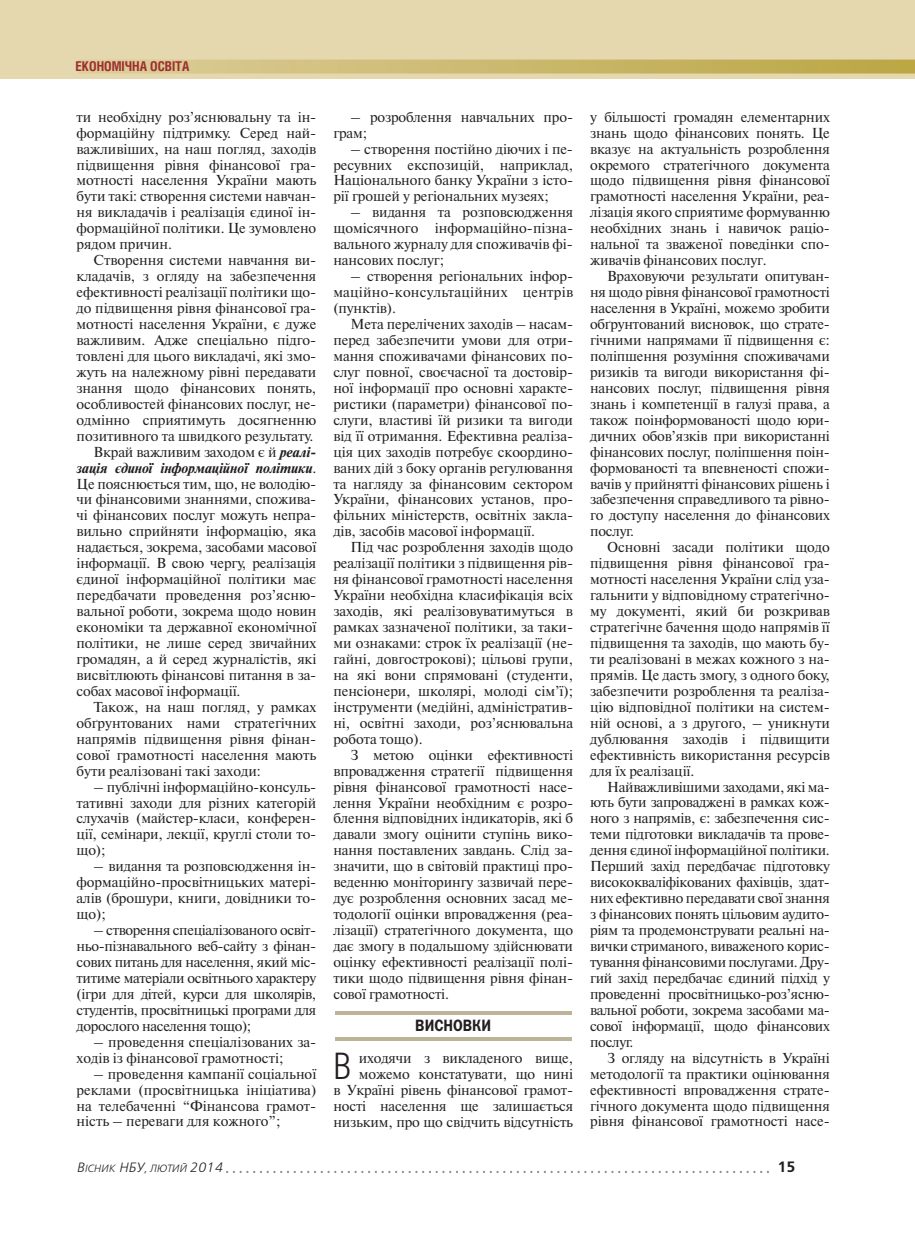
<style>
.page{position:relative;width:915px;height:1238px;background:#fff}
.page>*{position:absolute;margin:0;border:0;box-sizing:border-box;transform-origin:0 0}
.t1{font:300 36.6px "Helios Cond";color:#231f20}
.t2{font:16.5px "Franklin Gothic Demi C";color:#231f20;scale:.85 1}
.t3{font:15px "Free Set Demi Bold C";color:#231f20}
.t4{font:14.4px/15.9px "Newton C";letter-spacing:-.005em;color:#231f20;text-align:justify}
.t5{font:italic 700 14.4px "Newton C";letter-spacing:-.01em;color:#231f20}
.t6{font:700 13.5px "Helios Cond";color:#9e2d32}
.t7{font:italic 10.5px "Free Set Light C";color:#231f20}
.s1{font-weight:700;font-style:italic}
.s2{font-weight:400;font-style:normal}
.s3{font-size:13.5px}
</style>
<div class="page">
<div style="left:0;top:0;width:914px;height:79px;background:#e5d8ae"></div>
<svg style="left:78px;top:60px;width:836px;height:14px;background:#ccba72"></svg>
<svg style="left:226px;top:1170px;width:542px;height:2px"></svg>
<hr style="left:335px;top:1011px;width:236px;height:3px;background:#bdb497">
<hr style="left:335px;top:1036px;width:236px;height:3px;background:#bdb497">
<p class="t6" style="left:75px;top:60px;width:115px">ЕКОНОМІЧНА ОСВІТА</p>
<p class="t4" style="left:77px;top:110px;width:241px">ти необхідну роз’яснювальну та ін&shy;формаційну підтримку. Серед най&shy;важливіших, на наш погляд, заходів підвищення рівня фінансової гра&shy;мотності населення України мають бути такі: створення системи навчан&shy;ня викладачів і реалізація єдиної ін&shy;формаційної політики. Це зумовлено рядом причин.</p>
<p class="t4" style="left:94px;top:253px;width:224px">Створення системи навчання ви-</p>
<p class="t4" style="left:77px;top:269px;width:241px">кладачів, з огляду на забезпечення</p>
<p class="t4" style="left:77px;top:285px;width:241px">ефективності реалізації політики що-</p>
<p class="t4" style="left:77px;top:301px;width:241px">до підвищення рівня фінансової гра-</p>
<p class="t4" style="left:77px;top:317px;width:241px">мотності населення України, є дуже</p>
<p class="t4" style="left:77px;top:333px;width:241px">важливим. Адже спеціально підго-</p>
<p class="t4" style="left:77px;top:349px;width:241px">товлені для цього викладачі, які змо-</p>
<p class="t4" style="left:77px;top:365px;width:241px">жуть на належному рівні передавати</p>
<p class="t4" style="left:77px;top:381px;width:241px">знання щодо фінансових понять,</p>
<p class="t4" style="left:77px;top:397px;width:241px">особливостей фінансових послуг, не-</p>
<p class="t4" style="left:77px;top:413px;width:241px">одмінно сприятимуть досягненню</p>
<p class="t4" style="left:77px;top:429px;width:238px">позитивного та швидкого результату.</p>
<p class="t4" style="left:94px;top:445px;width:224px">Вкрай важливим заходом є й <span class="s1">реалі-</span></p>
<p class="t5" style="left:77px;top:462px;width:241px">зація єдиної інформаційної політики<span class="s2">.</span></p>
<p class="t4" style="left:77px;top:476px;width:241px">Це пояснюється тим, що, не володію-</p>
<p class="t4" style="left:77px;top:492px;width:241px">чи фінансовими знаннями, спожива-</p>
<p class="t4" style="left:77px;top:508px;width:241px">чі фінансових послуг можуть непра-</p>
<p class="t4" style="left:77px;top:524px;width:241px">вильно сприйняти інформацію, яка</p>
<p class="t4" style="left:77px;top:540px;width:241px">надається, зокрема, засобами масової</p>
<p class="t4" style="left:77px;top:556px;width:241px">інформації. В свою чергу, реалізація</p>
<p class="t4" style="left:77px;top:572px;width:241px">єдиної інформаційної політики має</p>
<p class="t4" style="left:77px;top:588px;width:241px">передбачати проведення роз’ясню-</p>
<p class="t4" style="left:77px;top:604px;width:241px">ва льної роботи, зокрема щодо новин</p>
<p class="t4" style="left:77px;top:620px;width:241px">економіки та державної економічної</p>
<p class="t4" style="left:77px;top:636px;width:241px">політики, не лише серед звичайних</p>
<p class="t4" style="left:77px;top:652px;width:241px">громадян, а й серед журналістів, які</p>
<p class="t4" style="left:77px;top:668px;width:241px">висвітлюють фінансові питання в за-</p>
<p class="t4" style="left:77px;top:684px;width:165px">собах масової інформації.</p>
<p class="t4" style="left:94px;top:700px;width:224px">Також, на наш погляд, у рамках</p>
<p class="t4" style="left:77px;top:716px;width:241px">обґрунтованих нами стратегічних</p>
<p class="t4" style="left:77px;top:732px;width:241px">напрямів підвищення рівня фінан-</p>
<p class="t4" style="left:77px;top:747px;width:241px">сової грамотності населення мають</p>
<p class="t4" style="left:77px;top:763px;width:186px">бути реалізовані такі заходи:</p>
<p class="t4" style="left:77px;top:779px;width:241px;text-indent:17px">– публічні інформаційно-кон су ль&shy;тативні заходи для різних категорій слухачів (майстер-класи, конферен&shy;ції, семінари, лекції, круглі столи то&shy;що);</p>
<p class="t4" style="left:77px;top:859px;width:241px;text-indent:17px">– видання та розповсюдження ін&shy;формаційно-просвітницьких матері&shy;алів (брошури, книги, довідники то&shy;що);</p>
<p class="t4" style="left:77px;top:923px;width:241px;text-indent:17px">– створення спеціалізованого ос віт&shy;ньо-пізнавального веб-сайту з фінан&shy;сових питань для населення, який міс&shy;титиме матеріали освітнього характеру (ігри для дітей, курси для школярів, студентів, просвітницькі програми для дорослого населення тощо);</p>
<p class="t4" style="left:77px;top:1034px;width:241px;text-indent:17px">– проведення спеціалізованих за&shy;ходів із фінансової грамотності;</p>
<p class="t4" style="left:77px;top:1066px;width:241px;text-indent:17px">– проведення кампанії соціальної реклами (просвітницька ініціатива) на телебаченні “Фінансова грамот&shy;ність – переваги для кожного”;</p>
<p class="t4" style="left:333px;top:110px;width:241px;text-indent:17px">– розроблення навчальних про&shy;грам;</p>
<p class="t4" style="left:333px;top:142px;width:241px;text-indent:17px">– створення постійно діючих і пе&shy;ресувних експозицій, наприклад, Національного банку України з істо&shy;рії грошей у регіональних музеях;</p>
<p class="t4" style="left:333px;top:205px;width:241px;text-indent:17px">– видання та розповсюдження що місячного інформаційно-пізна&shy;ва льного журналу для споживачів фі&shy;нансових послуг;</p>
<p class="t4" style="left:333px;top:269px;width:241px;text-indent:17px">– створення регіональних інфор&shy;ма ційно-консультаційних центрів (пунк тів).</p>
<p class="t4" style="left:333px;top:317px;width:241px;text-indent:17px">Мета перелічених заходів – насам&shy;перед забезпечити умови для отри&shy;мання споживачами фінансових по&shy;слуг повної, своєчасної та достовір&shy;ної інформації про основні характе&shy;ристики (параметри) фінансової по&shy;слуги, властиві їй ризики та вигоди від її отримання. Ефективна реаліза&shy;ція цих заходів потребує скоордино&shy;ваних дій з боку органів регулювання та нагляду за фінансовим сектором України, фінансових установ, про&shy;фільних міністерств, освітніх закла&shy;дів, засобів масової інформації.</p>
<p class="t4" style="left:333px;top:540px;width:241px;text-indent:17px">Під час розроблення заходів щодо реалізації політики з підвищення рів&shy;ня фінансової грамотності населення України необхідна класифікація всіх заходів, які реалізовуватимуться в рамках зазначеної політики, за таки&shy;ми ознаками: строк їх реалізації (не&shy;гайні, довгострокові); цільові групи, на які вони спрямовані (студенти, пенсіонери, школярі, молоді сім’ї); інструменти (медійні, адміністратив&shy;ні, освітні заходи, роз’яснювальна робота тощо).</p>
<p class="t4" style="left:333px;top:747px;width:241px;text-indent:17px">З метою оцінки ефективності впровадження стратегії підвищення рівня фінансової грамотності насе&shy;лення України необхідним є розро&shy;блення відповідних індикаторів, які б давали змогу оцінити ступінь вико&shy;нання поставлених завдань. Слід за&shy;значити, що в світовій практиці про&shy;веденню моніторингу зазвичай пере&shy;дує розроблення основних засад ме&shy;тодології оцінки впровадження (реа&shy;лізації) стратегічного документа, що дає змогу в подальшому здійснювати оцінку ефективності реалізації полі&shy;тики щодо підвищення рівня фінан&shy;сової грамотності.</p>
<p class="t2" style="left:415px;top:1019px;width:91px">ВИСНОВКИ</p>
<h1 class="t1" style="left:333px;top:1051px;width:19px">В</h1>
<p class="t4" style="left:333px;top:1051px;width:241px;text-align:right">иходячи з викладеного вище, можемо констатувати, що нині<br>в Україні рівень фінансової грамот&shy;ності населення ще залишається низьким, про що свідчить відсутність</p>
<p class="t4" style="left:590px;top:110px;width:241px">у більшості громадян елементарних знань щодо фінансових понять. Це вказує на актуальність розроблення окремого стратегічного документа щодо підвищення рівня фінансової грамотності населення України, реа&shy;лізація якого сприятиме формуванню необхідних знань і навичок раціо&shy;нальної та зваженої поведінки спо&shy;живачів фінансових послуг.</p>
<p class="t4" style="left:590px;top:269px;width:241px;text-indent:17px">Враховуючи результати опитуван&shy;ня щодо рівня фінансової грамотності населення в Україні, можемо зробити обґрунтований висновок, що страте&shy;гічними напрямами її підвищення є: поліпшення розуміння споживачами ризиків та вигоди використання фі&shy;нансових послуг, підвищення рівня знань і компетенції в галузі права, а також поінформованості щодо юри&shy;дичних обов’язків при використанні фінансових послуг, поліпшення поін&shy;формованості та впевненості спожи&shy;вачів у прийнятті фінансових рішень і забезпечення справедливого та рівно&shy;го доступу населення до фінансових послуг.</p>
<p class="t4" style="left:590px;top:540px;width:241px;text-indent:17px">Основні засади політики щодо підвищення рівня фінансової гра&shy;мотності населення України слід уза&shy;гальнити у відповідному стратегічно&shy;му документі, який би розкривав стратегічне бачення щодо напрямів її підвищення та заходів, що мають бу&shy;ти реалізовані в межах кожного з на&shy;прямів. Це дасть змогу, з одного боку, забезпечити розроблення та реаліза&shy;цію відповідної політики на систем&shy;ній основі, а з другого, – уникнути дублювання заходів і підвищити ефективність використання ресурсів для їх реалізації.</p>
<p class="t4" style="left:590px;top:779px;width:241px;text-indent:17px">Найважливішими заходами, які ма&shy;ють бути запроваджені в рамках кож&shy;ного з напрямів, є: забезпечення сис&shy;теми підготовки викладачів та прове&shy;дення єдиної інформаційної політики.<br>Перший захід передбачає підготовку висококваліфікованих фахівців, здат&shy;них ефективно передавати свої знання з фінансових понять цільовим аудито&shy;ріям та продемонструвати реальні на&shy;вички стриманого, виваженого корис&shy;тування фінансовими послугами. Дру&shy;гий захід передбачає єдиний підхід у проведенні просвітницько-роз’яс ню&shy;вальної роботи, зокрема засобами ма&shy;сової інформації, щодо фінансових послуг.</p>
<p class="t4" style="left:590px;top:1050px;width:241px;text-indent:17px">З огляду на відсутність в Україні методології та практики оцінювання ефективності впровадження страте&shy;гічного документа щодо підвищення рівня фінансової грамотності насе-</p>
<p class="t7" style="left:77px;top:1163px;width:147px"><span class="s3">В</span>ІСНИК <span class="s3">НБУ</span>, ЛЮТИЙ <span class="s3">2014</span></p>
<p class="t3" style="left:777px;top:1160px;width:20px">15</p>
</div>
